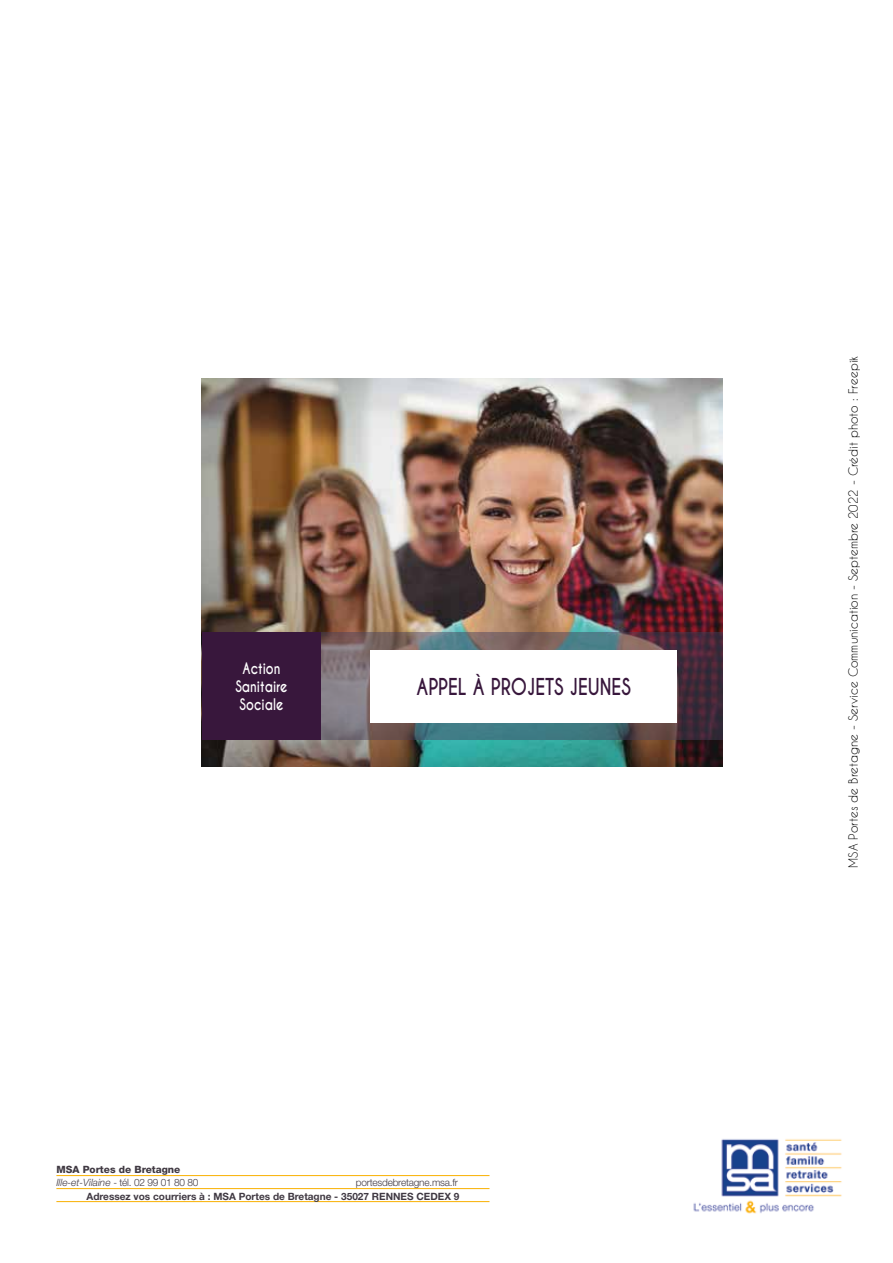
<style>
.page{position:relative;width:893px;height:1263px;background:#fff}
.page>*{position:absolute;margin:0;border:0;box-sizing:border-box;transform-origin:0 0}
.t1{font:700 21.9px "Caviar Dreams";color:#38173c;scale:.81 1}
.t2{font:700 15px/18px "Caviar Dreams";color:#fff;text-align:center;scale:.81 1}
.t3{font:12px "Caviar Dreams";color:#000}
.t4{font:700 10.05px "Helvetica Neue LT Std";color:#403942}
.t5{font:800 10.05px/13px "Helvetica Neue LT Std";color:#403942}
.t6{font:300 10.05px "Helvetica Neue LT Std";letter-spacing:-.02em;color:#403942}
.s1{font-weight:300;font-style:italic}
.s2{font-weight:300}
</style>
<div class="page">
<img style="left:693px;top:1139px;width:149px;height:75px">
<hr style="left:56px;top:1175px;width:433px;height:1px;background:#f9b000">
<hr style="left:56px;top:1188px;width:433px;height:1px;background:#f9b000">
<hr style="left:56px;top:1201px;width:433px;height:1px;background:#f9b000">
<img style="left:202px;top:378px;width:521px;height:388px">
<svg style="left:321px;top:632px;width:402px;height:108px;background:#605f66"></svg>
<div style="left:203px;top:632px;width:118px;height:108px;background:#38173c"></div>
<div style="left:370px;top:651px;width:307px;height:72px;background:#fff"></div>
<p class="t2" style="left:235px;top:659px;width:66px">Action<br>Sanitaire<br>Sociale</p>
<h1 class="t1" style="left:416px;top:674px;width:266px">APPEL À PROJETS JEUNES</h1>
<p class="t5" style="left:56px;top:1163px;width:144px">MSA Portes de Bretagne<br><span class="s1">Ille-et-Vilaine</span> <span class="s2">- tél. 02 99 01 80 80</span></p>
<p class="t6" style="left:356px;top:1176px;width:104px">portesdebretagne.msa.fr</p>
<p class="t4" style="left:86px;top:1190px;width:374px">Adressez vos courriers à : MSA Portes de Bretagne - 35027 RENNES CEDEX 9</p>
<p class="t3" style="left:846px;top:867px;width:513px;rotate:-90deg">MSA Portes de Bretagne - Service Communication - Septembre 2022 - Crédit photo : Freepik</p>
</div>
